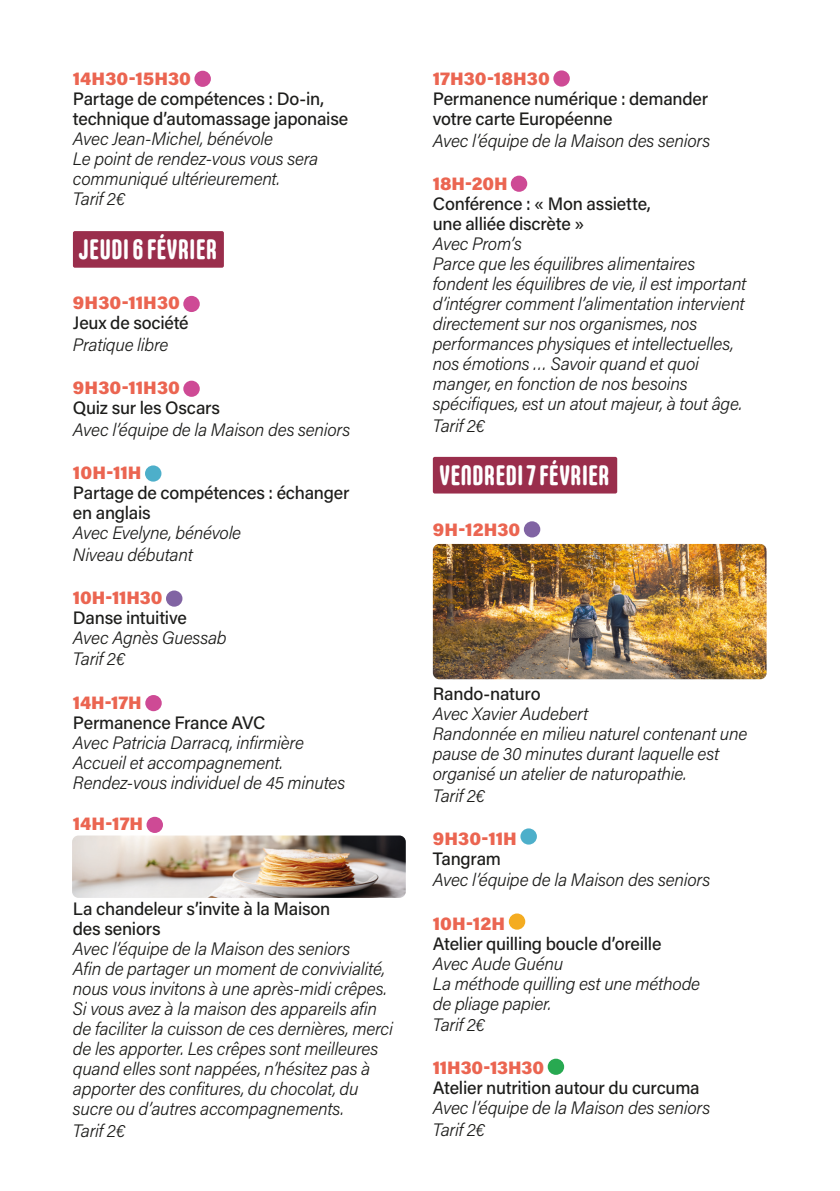
<style>
.page{position:relative;width:840px;height:1191px;background:#fff}
.page>*{position:absolute;margin:0;border:0;box-sizing:border-box;transform-origin:0 0}
.t1{font:700 28px "Carl Marx";color:#fff}
.Chapeau_SMI{font:italic 300 18px/20px "Acumin Pro";letter-spacing:-.015em;color:#1d1d1b}
.Chapeau_SMI-2{font:500 18px/20px "Acumin Pro";letter-spacing:-.015em;color:#1d1d1b}
.Chapeau_SMI-3{font:900 18px "Acumin Pro";color:#eb6551}
</style>
<div class="page">
<div style="left:73px;top:231px;width:151px;height:37px;background:#9a2e4c;border-radius:2px"></div>
<div style="left:432px;top:457px;width:185px;height:36px;background:#9a2e4c;border-radius:2px"></div>
<img style="left:72px;top:835px;width:333px;height:63px">
<img style="left:432px;top:544px;width:334px;height:135px">
<div style="left:194px;top:71px;width:17px;height:16px;background:#ce4a95;border-radius:50%"></div>
<div style="left:183px;top:296px;width:17px;height:16px;background:#ce4a95;border-radius:50%"></div>
<div style="left:183px;top:381px;width:17px;height:16px;background:#ce4a95;border-radius:50%"></div>
<div style="left:145px;top:465px;width:16px;height:16px;background:#4dafca;border-radius:50%"></div>
<div style="left:166px;top:590px;width:16px;height:16px;background:#8164a3;border-radius:50%"></div>
<div style="left:145px;top:695px;width:17px;height:16px;background:#ce4a95;border-radius:50%"></div>
<div style="left:146px;top:816px;width:17px;height:17px;background:#ce4a95;border-radius:50%"></div>
<div style="left:547px;top:1058px;width:17px;height:16px;background:#28a951;border-radius:50%"></div>
<div style="left:508px;top:913px;width:17px;height:16px;background:#f4ac21;border-radius:50%"></div>
<div style="left:520px;top:828px;width:16px;height:16px;background:#4dafca;border-radius:50%"></div>
<div style="left:523px;top:521px;width:17px;height:16px;background:#8164a3;border-radius:50%"></div>
<div style="left:510px;top:176px;width:17px;height:16px;background:#ce4a95;border-radius:50%"></div>
<div style="left:553px;top:70px;width:16px;height:17px;background:#ce4a95;border-radius:50%"></div>
<p class="Chapeau_SMI-3" style="left:73px;top:66px;width:119px">14H30-15H30</p>
<p class="Chapeau_SMI-2" style="left:73px;top:88px;width:276px">Partage de compétences : Do-in, technique d’automassage japonaise</p>
<p class="Chapeau_SMI" style="left:73px;top:128px;width:247px">Avec Jean-Michel, bénévole<br>Le point de rendez-vous vous sera communiqué ultérieurement.</p>
<p class="Chapeau_SMI" style="left:73px;top:188px;width:54px">Tarif 2€</p>
<p class="t1" style="left:79px;top:233px;width:139px">JEUDI 6 FÉVRIER</p>
<p class="Chapeau_SMI-3" style="left:73px;top:290px;width:108px">9H30-11H30</p>
<p class="Chapeau_SMI-2" style="left:73px;top:312px;width:117px">Jeux de société</p>
<p class="Chapeau_SMI" style="left:73px;top:334px;width:97px">Pratique libre</p>
<p class="Chapeau_SMI-3" style="left:73px;top:375px;width:108px">9H30-11H30</p>
<p class="Chapeau_SMI-2" style="left:73px;top:397px;width:149px">Quiz sur les Oscars</p>
<p class="Chapeau_SMI" style="left:73px;top:419px;width:278px">Avec l’équipe de la Maison des seniors</p>
<p class="Chapeau_SMI-3" style="left:73px;top:460px;width:70px">10H-11H</p>
<p class="Chapeau_SMI-2" style="left:73px;top:482px;width:278px">Partage de compétences : échanger en anglais</p>
<p class="Chapeau_SMI" style="left:73px;top:522px;width:170px">Avec Evelyne, bénévole</p>
<p class="Chapeau_SMI" style="left:73px;top:543px;width:121px">Niveau débutant</p>
<p class="Chapeau_SMI-3" style="left:73px;top:585px;width:91px">10H-11H30</p>
<p class="Chapeau_SMI-2" style="left:73px;top:607px;width:115px">Danse intuitive</p>
<p class="Chapeau_SMI" style="left:73px;top:627px;width:155px">Avec Agnès Guessab</p>
<p class="Chapeau_SMI" style="left:73px;top:648px;width:54px">Tarif 2€</p>
<p class="Chapeau_SMI-3" style="left:73px;top:689px;width:70px">14H-17H</p>
<p class="Chapeau_SMI-2" style="left:73px;top:711px;width:194px">Permanence France AVC</p>
<p class="Chapeau_SMI" style="left:73px;top:731px;width:232px">Avec Patricia Darracq, infirmière</p>
<p class="Chapeau_SMI" style="left:73px;top:751px;width:211px">Accueil et accompagnement.</p>
<p class="Chapeau_SMI" style="left:73px;top:771px;width:274px">Rendez-vous individuel de 45 minutes</p>
<p class="Chapeau_SMI-3" style="left:73px;top:811px;width:72px">14H-17H</p>
<p class="Chapeau_SMI-2" style="left:73px;top:898px;width:259px">La chandeleur s’invite à la Maison des seniors</p>
<p class="Chapeau_SMI" style="left:73px;top:938px;width:321px">Avec l’équipe de la Maison des seniors<br>Afin de partager un moment de convivialité, nous vous invitons à une après-midi crêpes.<br>Si vous avez à la maison des appareils afin de faciliter la cuisson de ces dernières, merci de les apporter. Les crêpes sont meilleures quand elles sont nappées, n’hésitez pas à apporter des confitures, du chocolat, du sucre ou d’autres accompagnements.</p>
<p class="Chapeau_SMI" style="left:73px;top:1119px;width:54px">Tarif 2€</p>
<p class="Chapeau_SMI-3" style="left:432px;top:66px;width:118px">17H30-18H30</p>
<p class="Chapeau_SMI-2" style="left:432px;top:88px;width:277px">Permanence numérique : demander votre carte Européenne</p>
<p class="Chapeau_SMI" style="left:432px;top:130px;width:278px">Avec l’équipe de la Maison des seniors</p>
<p class="Chapeau_SMI-3" style="left:432px;top:171px;width:76px">18H-20H</p>
<p class="Chapeau_SMI-2" style="left:432px;top:193px;width:219px">Conférence : « Mon assiette, une alliée discrète »</p>
<p class="Chapeau_SMI" style="left:432px;top:233px;width:90px">Avec Prom’s</p>
<p class="Chapeau_SMI" style="left:432px;top:253px;width:315px">Parce que les équilibres alimentaires fondent les équilibres de vie, il est important d’intégrer comment l’alimentation intervient directement sur nos organismes, nos performances physiques et intellectuelles, nos émotions … Savoir quand et quoi manger, en fonction de nos besoins spécifiques, est un atout majeur, à tout âge.</p>
<p class="Chapeau_SMI" style="left:432px;top:415px;width:54px">Tarif 2€</p>
<p class="t1" style="left:439px;top:460px;width:172px">VENDREDI 7 FÉVRIER</p>
<p class="Chapeau_SMI-3" style="left:432px;top:517px;width:89px">9H-12H30</p>
<p class="Chapeau_SMI-2" style="left:432px;top:683px;width:109px">Rando-naturo</p>
<p class="Chapeau_SMI" style="left:432px;top:703px;width:157px">Avec Xavier Audebert</p>
<p class="Chapeau_SMI" style="left:432px;top:723px;width:316px">Randonnée en milieu naturel contenant une pause de 30 minutes durant laquelle est organisé un atelier de naturopathie.</p>
<p class="Chapeau_SMI" style="left:432px;top:784px;width:54px">Tarif 2€</p>
<p class="Chapeau_SMI-3" style="left:432px;top:825px;width:85px">9H30-11H</p>
<p class="Chapeau_SMI-2" style="left:432px;top:847px;width:70px">Tangram</p>
<p class="Chapeau_SMI" style="left:432px;top:869px;width:278px">Avec l’équipe de la Maison des seniors</p>
<p class="Chapeau_SMI-3" style="left:432px;top:910px;width:74px">10H-12H</p>
<p class="Chapeau_SMI-2" style="left:432px;top:932px;width:230px">Atelier quilling boucle d’oreille</p>
<p class="Chapeau_SMI" style="left:432px;top:952px;width:132px">Avec Aude Guénu</p>
<p class="Chapeau_SMI" style="left:432px;top:972px;width:269px">La méthode quilling est une méthode de pliage papier.</p>
<p class="Chapeau_SMI" style="left:432px;top:1014px;width:54px">Tarif 2€</p>
<p class="Chapeau_SMI-3" style="left:432px;top:1055px;width:113px">11H30-13H30</p>
<p class="Chapeau_SMI-2" style="left:432px;top:1077px;width:268px">Atelier nutrition autour du curcuma</p>
<p class="Chapeau_SMI" style="left:432px;top:1097px;width:278px">Avec l’équipe de la Maison des seniors</p>
<p class="Chapeau_SMI" style="left:432px;top:1119px;width:54px">Tarif 2€</p>
</div>
